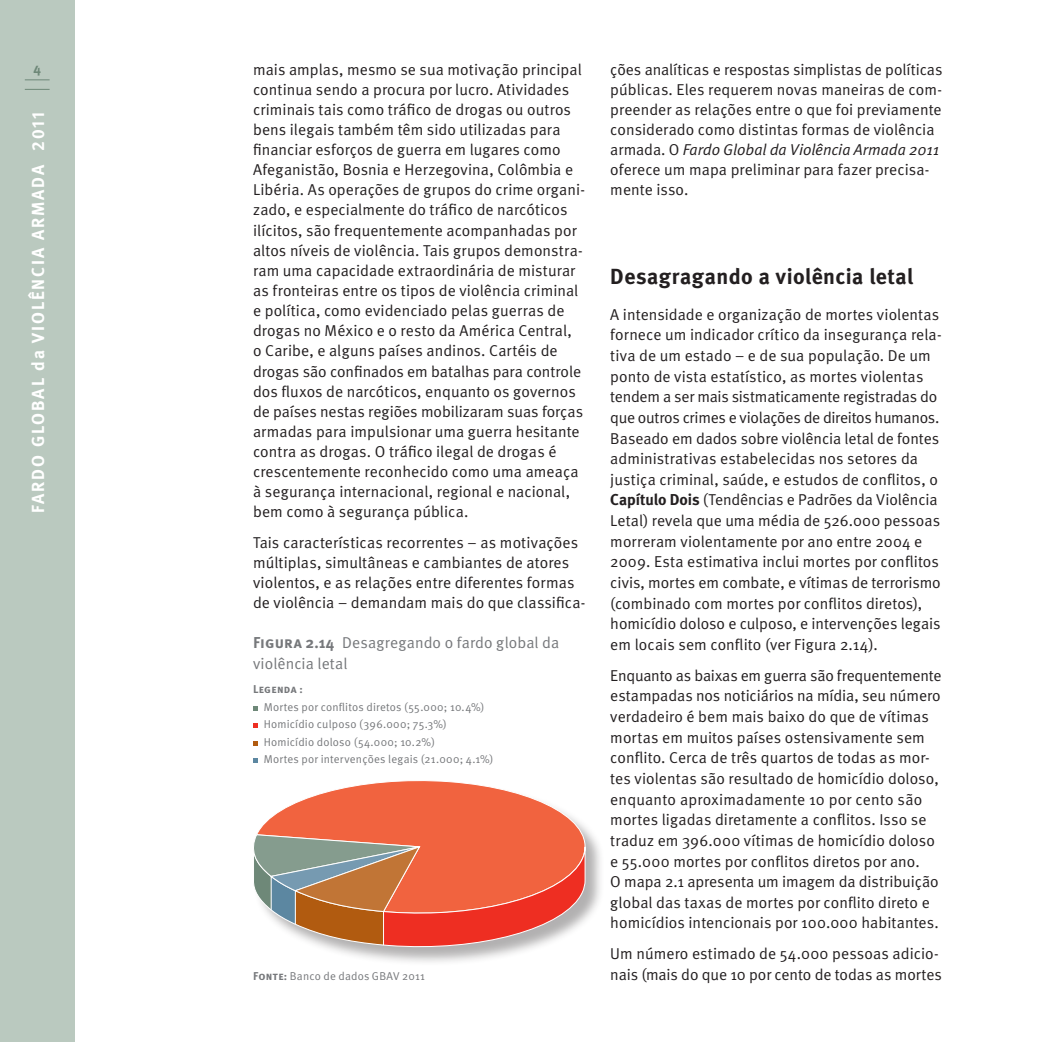
<style>
.page{position:relative;width:1042px;height:1042px;background:#fff}
.page>*{position:absolute;margin:0;border:0;box-sizing:border-box;transform-origin:0 0}
.t1{font:700 21.88px "Meta";letter-spacing:.015em;color:#231f20}
.t2{font:700 17.5px "Meta";letter-spacing:.11em;color:#fff}
.t3{font:15.75px/20.1px "Meta Normal";letter-spacing:.005em;color:#231f20}
.t4{font:15.75px/21px "Meta Normal";letter-spacing:.005em;color:#76787b}
.t5{font:700 14px "Meta";color:#6e8878}
.t6{font:11.38px/17.5px "Meta Normal";letter-spacing:.02em;color:#76787b}
.t7{font:11.38px "Meta Bold Caps";letter-spacing:.025em;color:#76787b}
.s1{font-family:"Meta Bold Caps Expert";font-weight:400}
.s2{font-family:"Meta Bold Caps"}
.s3{font-family:"Meta";font-weight:700}
.s4{font-style:italic}
</style>
<div class="page">
<div style="left:0;top:0;width:74px;height:1042px;background:#bac9bf"></div>
<svg style="left:25px;top:80px;width:25px;height:1px"></svg>
<svg style="left:25px;top:89px;width:25px;height:1px"></svg>
<div style="left:253px;top:780px;width:352px;height:186px;background:#231f20;opacity:.35"></div>
<svg style="left:255px;top:780px;width:344px;height:138px"></svg>
<svg style="left:253px;top:796px;width:333px;height:157px;background:#db7d63"></svg>
<svg style="left:253px;top:706px;width:5px;height:5px"></svg>
<svg style="left:253px;top:723px;width:5px;height:5px"></svg>
<svg style="left:253px;top:741px;width:5px;height:5px"></svg>
<svg style="left:253px;top:758px;width:5px;height:5px"></svg>
<p class="t5" style="left:33px;top:60px;width:9px">4</p>
<p class="t2" style="left:27px;top:513px;width:403px;rotate:-90deg">FARDO GLOBAL da VIOLÊNCIA ARMADA <span class="s1">2011</span></p>
<p class="t3" style="left:253px;top:59px;width:333px">mais amplas, mesmo se sua motivação principal continua sendo a procura por lucro. Atividades criminais tais como tráfico de drogas ou outros bens ilegais também têm sido utilizadas para financiar esforços de guerra em lugares como Afeganistão, Bosnia e Herzegovina, Colômbia e Libéria. As operações de grupos do crime organi&shy;zado, e especialmente do tráfico de narcóticos ilícitos, são frequentemente acompanhadas por altos níveis de violência. Tais grupos demonstra&shy;ram uma capacidade extraordinária de misturar as fronteiras entre os tipos de violência criminal e política, como evidenciado pelas guerras de drogas no México e o resto da América Central,<br>o Caribe, e alguns países andinos. Cartéis de drogas são confinados em batalhas para controle dos fluxos de narcóticos, enquanto os governos de países nestas regiões mobilizaram suas forças armadas para impulsionar uma guerra hesitante contra as drogas. O tráfico ilegal de drogas é crescentemente reconhecido como uma ameaça à segurança internacional, regional e nacional, bem como à segurança pública.</p>
<p class="t3" style="left:253px;top:532px;width:334px">Tais características recorrentes – as motivações múltiplas, simultâneas e cambiantes de atores violentos, e as relações entre diferentes formas de violência – demandam mais do que classifica-</p>
<p class="t4" style="left:253px;top:632px;width:308px"><span class="s2">Figura</span> <span class="s3">2.14</span> Desagregando o fardo global da violência letal</p>
<p class="t7" style="left:253px;top:682px;width:51px">Legenda :</p>
<p class="t6" style="left:264px;top:698px;width:231px">Mortes por conflitos diretos (55.000; 10.4%)<br>Homicídio culposo (396.000; 75.3%)<br>Homicídio doloso (54.000; 10.2%)<br>Mortes por intervenções legais (21.000; 4.1%)</p>
<p class="t6" style="left:253px;top:967px;width:173px"><span class="s2">Fonte</span><span class="s3">:</span> Banco de dados GBAV 2011</p>
<p class="t3" style="left:610px;top:59px;width:334px">ções analíticas e respostas simplistas de políticas públicas. Eles requerem novas maneiras de com&shy;preender as relações entre o que foi previamente considerado como distintas formas de violência armada. O <span class="s4">Fardo Global da Violência Armada 2011 </span>oferece um mapa preliminar para fazer precisa&shy;mente isso.</p>
<h1 class="t1" style="left:610px;top:263px;width:304px">Desagragando a violência letal</h1>
<p class="t3" style="left:610px;top:304px;width:333px;line-height:20.7px">A intensidade e organização de mortes violentas fornece um indicador crítico da insegurança rela&shy;tiva de um estado – e de sua população. De um ponto de vista estatístico, as mortes violentas tendem a ser mais sistmaticamente registradas do que outros crimes e violações de direitos humanos.<br>Baseado em dados sobre violência letal de fontes administrativas estabelecidas nos setores da justiça criminal, saúde, e estudos de conflitos, o <span class="s3">Capítulo Dois</span> (Tendências e Padrões da Violência Letal) revela que uma média de 526.000 pessoas morreram violentamente por ano entre 2004 e 2009. Esta estimativa inclui mortes por conflitos civis, mortes em combate, e vítimas de terrorismo (combinado com mortes por conflitos diretos), homicídio doloso e culposo, e intervenções legais em locais sem conflito (ver Figura 2.14).</p>
<p class="t3" style="left:610px;top:665px;width:333px;line-height:20.7px">Enquanto as baixas em guerra são frequentemente estampadas nos noticiários na mídia, seu número verdadeiro é bem mais baixo do que de vítimas mortas em muitos países ostensivamente sem conflito. Cerca de três quartos de todas as mor&shy;tes violentas são resultado de homicídio doloso, enquanto aproximadamente 10 por cento são mortes ligadas diretamente a conflitos. Isso se traduz em 396.000 vítimas de homicídio doloso e 55.000 mortes por conflitos diretos por ano.<br>O mapa 2.1 apresenta um imagem da distribuição global das taxas de mortes por conflito direto e homicídios intencionais por 100.000 habitantes.</p>
<p class="t3" style="left:610px;top:943px;width:333px;line-height:20.7px">Um número estimado de 54.000 pessoas adicio&shy;nais (mais do que 10 por cento de todas as mortes</p>
</div>
